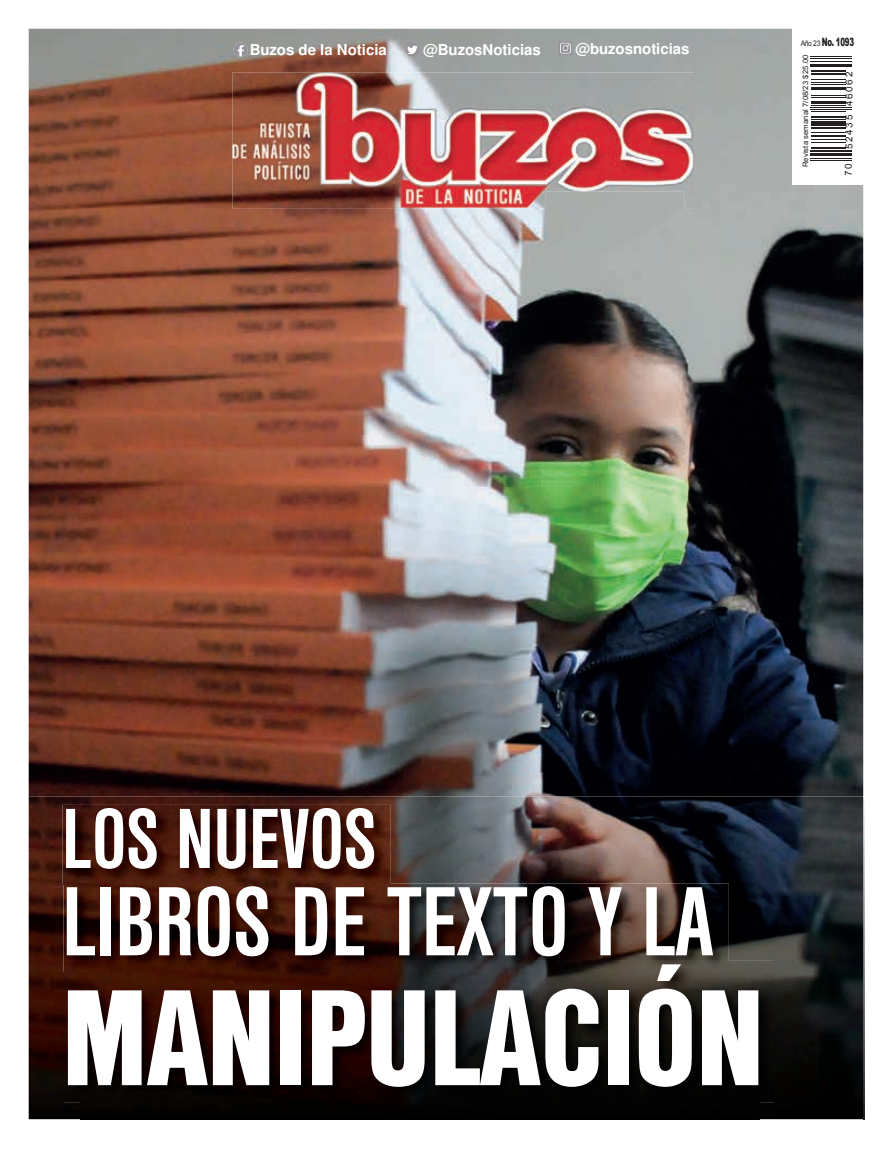
<style>
.page{position:relative;width:893px;height:1149px;background:#fff}
.page>*{position:absolute;margin:0;border:0;box-sizing:border-box;transform-origin:0 0}
.t1{font:142.05px "Nimbus Sans DOT Blac Cond";letter-spacing:-.01em;color:#fff}
.t2{font:700 condensed 102px "Nimbus Sans DOT";letter-spacing:-.01em;color:#fff}
.t3{font:700 condensed 88.5px "Nimbus Sans DOT";letter-spacing:-.01em;color:#fff}
.t4{font:700 15px "Nimbus San L";color:#fff}
.t5{font:900 11.4px "Arial";letter-spacing:-.03em;color:#231f20;scale:.62 1}
.t6{font:9.6px "Arial";letter-spacing:.175em;color:#231f20}
.t7{font:7.5px "Arial";letter-spacing:.01em;color:#231f20}
.s1{font-weight:400;font-size:7.65px}
</style>
<div class="page">
<img style="left:29px;top:29px;width:834px;height:767px">
<img style="left:863px;top:796px;width:1px;height:322px">
<img style="left:29px;top:796px;width:834px;height:53px">
<img style="left:29px;top:849px;width:51px;height:269px">
<img style="left:390px;top:849px;width:473px;height:54px">
<img style="left:729px;top:903px;width:134px;height:108px">
<img style="left:759px;top:1011px;width:104px;height:107px">
<div style="left:80px;top:1102px;width:679px;height:16px;background:#020201"></div>
<img style="left:63px;top:804px;width:327px;height:79px">
<svg style="left:234px;top:42px;width:14px;height:14px"></svg>
<svg style="left:405px;top:43px;width:14px;height:14px"></svg>
<svg style="left:558px;top:41px;width:14px;height:14px"></svg>
<div style="left:792px;top:28px;width:72px;height:157px;background:#fff"></div>
<hr style="left:811px;top:160px;width:41px;height:1px;background:#231f20">
<hr style="left:811px;top:158px;width:41px;height:1px;background:#231f20">
<hr style="left:811px;top:153px;width:41px;height:3px;background:#231f20">
<hr style="left:811px;top:150px;width:41px;height:2px;background:#231f20">
<hr style="left:811px;top:147px;width:34px;height:2px;background:#231f20">
<hr style="left:811px;top:142px;width:34px;height:1px;background:#231f20">
<hr style="left:811px;top:139px;width:34px;height:1px;background:#231f20">
<hr style="left:811px;top:135px;width:34px;height:1px;background:#231f20">
<hr style="left:811px;top:132px;width:34px;height:1px;background:#231f20">
<hr style="left:811px;top:127px;width:34px;height:2px;background:#231f20">
<hr style="left:811px;top:121px;width:34px;height:4px;background:#231f20">
<hr style="left:811px;top:119px;width:34px;height:1px;background:#231f20">
<hr style="left:811px;top:116px;width:34px;height:2px;background:#231f20">
<hr style="left:811px;top:111px;width:34px;height:1px;background:#231f20">
<hr style="left:811px;top:109px;width:41px;height:1px;background:#231f20">
<hr style="left:811px;top:107px;width:41px;height:1px;background:#231f20">
<hr style="left:811px;top:105px;width:34px;height:1px;background:#231f20">
<hr style="left:811px;top:100px;width:34px;height:3px;background:#231f20">
<hr style="left:811px;top:97px;width:34px;height:1px;background:#231f20">
<hr style="left:811px;top:95px;width:34px;height:1px;background:#231f20">
<hr style="left:811px;top:87px;width:34px;height:3px;background:#231f20">
<hr style="left:811px;top:84px;width:34px;height:1px;background:#231f20">
<hr style="left:811px;top:82px;width:34px;height:1px;background:#231f20">
<hr style="left:811px;top:79px;width:34px;height:1px;background:#231f20">
<hr style="left:811px;top:73px;width:34px;height:2px;background:#231f20">
<hr style="left:811px;top:70px;width:34px;height:1px;background:#231f20">
<hr style="left:811px;top:64px;width:41px;height:3px;background:#231f20">
<hr style="left:811px;top:61px;width:41px;height:1px;background:#231f20">
<hr style="left:811px;top:59px;width:41px;height:1px;background:#231f20">
<hr style="left:811px;top:56px;width:41px;height:1px;background:#231f20">
<img style="left:233px;top:72px;width:461px;height:136px">
<img style="left:63px;top:883px;width:666px;height:87px">
<img style="left:64px;top:960px;width:710px;height:142px">
<img style="left:64px;top:960px;width:665px;height:10px">
<p class="t4" style="left:250px;top:39px;width:139px">Buzos de la Noticia</p>
<p class="t4" style="left:423px;top:39px;width:119px">@BuzosNoticias</p>
<p class="t4" style="left:575px;top:38px;width:116px">@buzosnoticias</p>
<p class="t5" style="left:801px;top:34px;width:88px"><span class="s1">Año 23</span> No. 1093</p>
<p class="t7" style="left:800px;top:167px;width:114px;rotate:-90deg">Revista semanal 7/08/23 $25.00</p>
<p class="t6" style="left:843px;top:149px;width:79px;rotate:-90deg">52435 46062</p>
<p class="t6" style="left:842px;top:176px;width:14px;rotate:-90deg">70</p>
<h3 class="t3" style="left:62px;top:790px;width:316px">LOS NUEVOS</h3>
<h2 class="t2" style="left:62px;top:866px;width:654px">LIBROS DE TEXTO Y LA</h2>
<h1 class="t1" style="left:62px;top:956px;width:705px">MANIPULACIÓN</h1>
</div>
